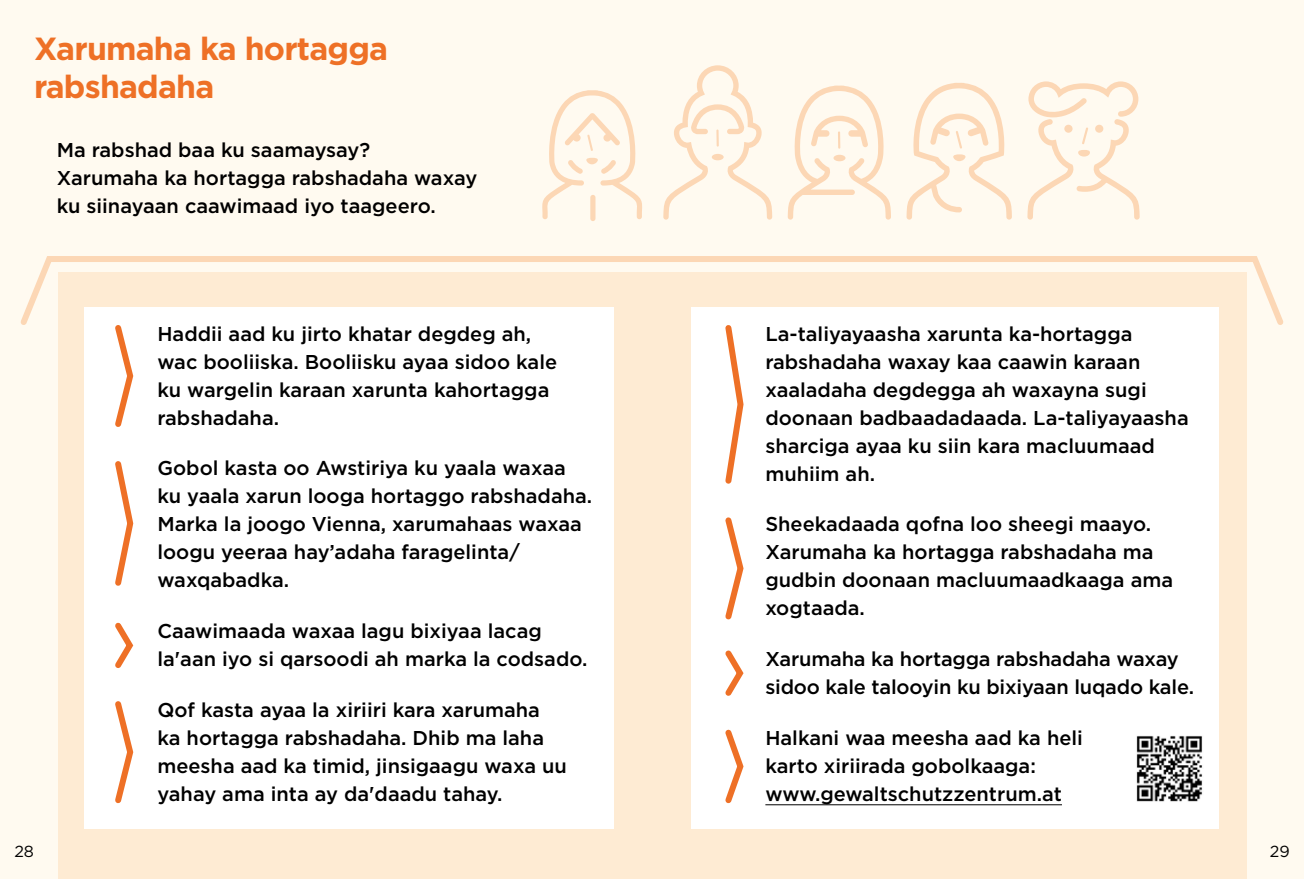
<style>
.page{position:relative;width:1304px;height:879px;background:#fffaf0}
.page>*{position:absolute;margin:0;border:0;box-sizing:border-box;transform-origin:0 0}
.t1{font:700 32px/38px "Gotham";letter-spacing:-.025em;color:#ee7026}
.t2{font:500 20px/28px "Gotham";color:#000}
.t3{font:16px "Gotham";color:#000}
</style>
<div class="page">
<div style="left:58px;top:272px;width:1188px;height:607px;background:#feebd3"></div>
<div style="left:84px;top:307px;width:530px;height:521px;background:#fff"></div>
<div style="left:692px;top:307px;width:527px;height:521px;background:#fff"></div>
<hr style="left:765px;top:804px;width:297px;height:1px;background:#000">
<svg style="left:20px;top:256px;width:1264px;height:74px"></svg>
<svg style="left:725px;top:517px;width:19px;height:103px"></svg>
<svg style="left:722px;top:321px;width:25px;height:163px"></svg>
<svg style="left:115px;top:461px;width:19px;height:125px"></svg>
<svg style="left:663px;top:65px;width:109px;height:155px"></svg>
<div style="left:590px;top:195px;width:5px;height:26px;background:#fcd7b5;border-radius:3px"></div>
<svg style="left:542px;top:90px;width:100px;height:129px"></svg>
<svg style="left:788px;top:86px;width:103px;height:134px"></svg>
<svg style="left:906px;top:83px;width:106px;height:137px"></svg>
<svg style="left:1027px;top:81px;width:113px;height:139px"></svg>
<svg style="left:115px;top:701px;width:19px;height:103px"></svg>
<svg style="left:111px;top:321px;width:25px;height:106px"></svg>
<svg style="left:115px;top:622px;width:19px;height:46px"></svg>
<svg style="left:725px;top:650px;width:19px;height:46px"></svg>
<svg style="left:725px;top:729px;width:19px;height:75px"></svg>
<img style="left:1136px;top:736px;width:67px;height:66px">
<h1 class="t1" style="left:34px;top:29px;width:356px">Xarumaha ka hortagga rabshadaha</h1>
<p class="t2" style="left:57px;top:135px;width:422px">Ma rabshad baa ku saamaysay?<br>Xarumaha ka hortagga rabshadaha waxay ku siinayaan caawimaad iyo taageero.</p>
<p class="t2" style="left:157px;top:319px;width:401px">Haddii aad ku jirto khatar degdeg ah, wac booliiska. Booliisku ayaa sidoo kale ku wargelin karaan xarunta kahortagga rabshadaha.</p>
<p class="t2" style="left:157px;top:454px;width:436px">Gobol kasta oo Awstiriya ku yaala waxaa ku yaala xarun looga hortaggo rabshadaha.<br>Marka la joogo Vienna, xarumahaas waxaa loogu yeeraa hay’adaha faragelinta/ waxqabadka.</p>
<p class="t2" style="left:157px;top:616px;width:432px">Caawimaada waxaa lagu bixiyaa lacag la'aan iyo si qarsoodi ah marka la codsado.</p>
<p class="t2" style="left:157px;top:695px;width:411px">Qof kasta ayaa la xiriiri kara xarumaha ka hortagga rabshadaha. Dhib ma laha meesha aad ka timid, jinsigaagu waxa uu yahay ama inta ay da'daadu tahay.</p>
<p class="t2" style="left:765px;top:319px;width:425px">La-taliyayaasha xarunta ka-hortagga rabshadaha waxay kaa caawin karaan xaaladaha degdegga ah waxayna sugi doonaan badbaadadaada. La-taliyayaasha sharciga ayaa ku siin kara macluumaad muhiim ah.</p>
<p class="t2" style="left:765px;top:510px;width:409px">Sheekadaada qofna loo sheegi maayo.<br>Xarumaha ka hortagga rabshadaha ma gudbin doonaan macluumaadkaaga ama xogtaada.</p>
<p class="t2" style="left:765px;top:644px;width:430px">Xarumaha ka hortagga rabshadaha waxay sidoo kale talooyin ku bixiyaan luqado kale.</p>
<p class="t2" style="left:765px;top:723px;width:319px">Halkani waa meesha aad ka heli karto xiriirada gobolkaaga: www.gewaltschutzzentrum.at</p>
<p class="t3" style="left:14px;top:842px;width:21px">28</p>
<p class="t3" style="left:1270px;top:842px;width:21px">29</p>
</div>
